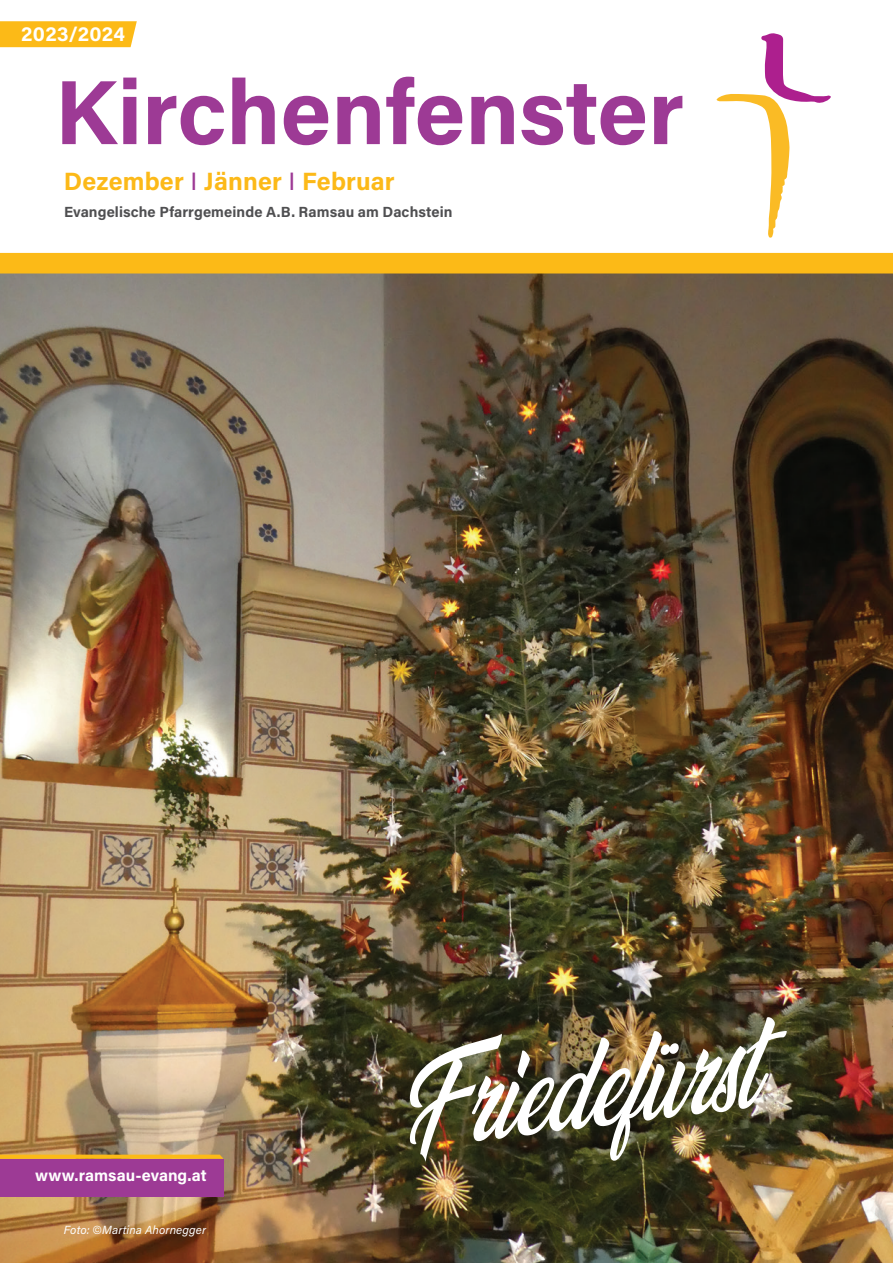
<style>
.page{position:relative;width:893px;height:1263px;background:#fff}
.page>*{position:absolute;margin:0;border:0;box-sizing:border-box;transform-origin:0 0}
.t1{font:97.05px "Wonderful Night Personal Use Regul";color:#fff}
.Newsletter-Titel{font:700 91.2px "Acumin Pro";color:#9d3a95}
.t2{font:700 25.05px "Acumin Pro";letter-spacing:.005em;color:#fcb918}
.t3{font:700 20.55px "Acumin Pro";letter-spacing:.015em;color:#fff}
.t4{font:700 16.2px "Acumin Pro";color:#fff}
.t5{font:700 14.7px "Acumin Pro";letter-spacing:.005em;color:#4f4f51}
.t6{font:italic 11.7px "Acumin Pro";letter-spacing:.01em;color:#fff}
.s1{font-weight:400;color:#9d3a95}
</style>
<div class="page">
<img style="left:0;top:273px;width:893px;height:990px">
<div style="left:0;top:1159px;width:223px;height:37px;background:#9d3a95"></div>
<svg style="left:716px;top:33px;width:115px;height:205px"></svg>
<svg style="left:0;top:1154px;width:223px;height:5px"></svg>
<div style="left:0;top:253px;width:893px;height:20px;background:#fcba17"></div>
<div style="left:0;top:21px;width:137px;height:26px;background:#fcba17"></div>
<p class="t3" style="left:21px;top:19px;width:105px">2023/2024</p>
<p class="Newsletter-Titel" style="left:55px;top:48px;width:631px">Kirchenfenster</p>
<p class="t2" style="left:64px;top:164px;width:333px">Dezember <span class="s1">I</span> Jänner <span class="s1">I</span> Februar</p>
<p class="t5" style="left:64px;top:201px;width:390px">Evangelische Pfarrgemeinde A.B. Ramsau am Dachstein</p>
<p class="t4" style="left:35px;top:1164px;width:173px">www.ramsau-evang.at</p>
<p class="t6" style="left:64px;top:1222px;width:144px">Foto: ©Martina Ahornegger</p>
<p class="t1" style="left:398px;top:1060px;width:354px;rotate:-7deg">Friedefürst</p>
</div>
